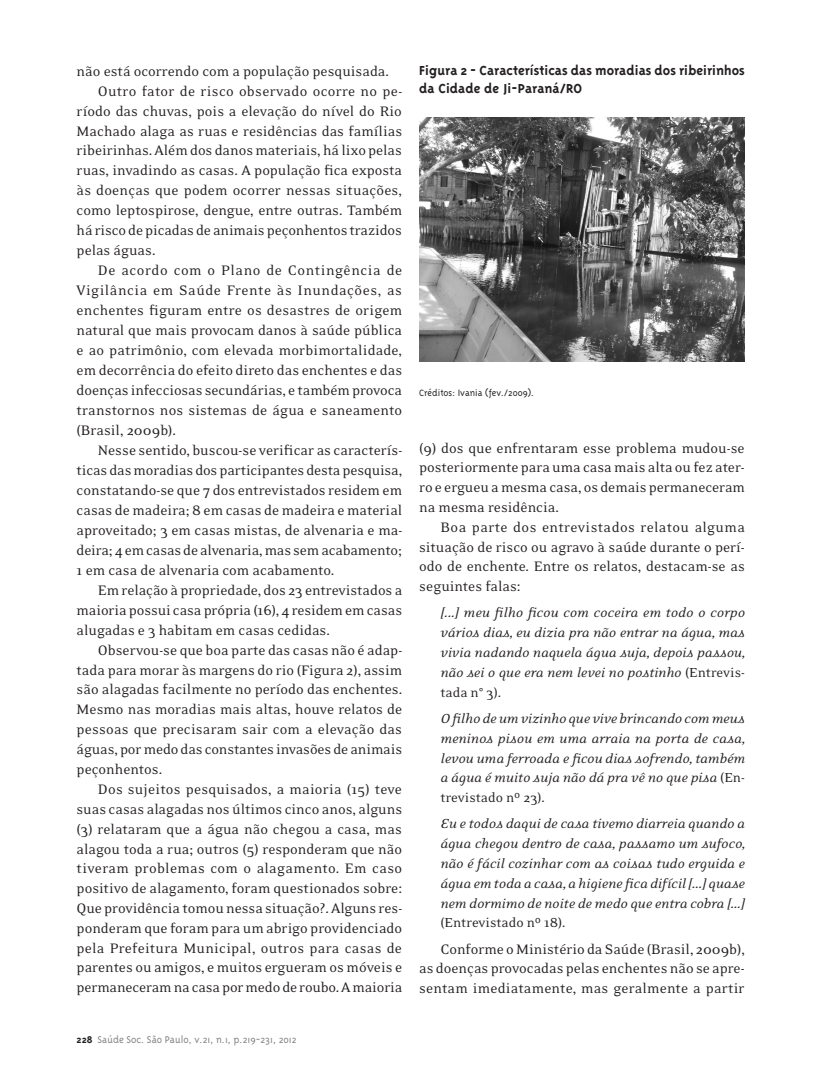
<style>
.page{position:relative;width:830px;height:1085px;background:#fff}
.page>*{position:absolute;margin:0;border:0;box-sizing:border-box;transform-origin:0 0}
.texto{font:15.75px/20px "Eidetic Neo";letter-spacing:-.005em;color:#231f20;text-align:justify}
.citaçao{font:italic 15px/19.8px "Eidetic Neo";color:#231f20;text-align:justify}
.citaçao_1a_linha{font:italic 15px/19.8px "Eidetic Neo";color:#231f20;text-align:justify}
.tabela_titulo{font:700 15px/18px "Triplex";color:#231f20}
.texto-2{font:300 11.25px "Triplex";color:#808285}
.tabela_fonte{font:300 10.5px "Triplex";color:#231f20}
.s1{font-weight:700;color:#231f20}
.s2{font-style:normal}
</style>
<div class="page">
<img style="left:419px;top:118px;width:325px;height:244px">
<p class="texto" style="left:77px;top:61px;width:314px">não está ocorrendo com a população pesquisada.</p>
<p class="texto" style="left:77px;top:81px;width:327px;text-indent:21px">Outro fator de risco observado ocorre no pe&shy;ríodo das chuvas, pois a elevação do nível do Rio Machado alaga as ruas e residências das famílias ribeirinhas. Além dos danos materiais, há lixo pelas ruas, invadindo as casas. A população fica exposta às doenças que podem ocorrer nessas situações, como leptospirose, dengue, entre outras. Também há risco de picadas de animais peçonhentos trazidos pelas águas.</p>
<p class="texto" style="left:77px;top:261px;width:327px;text-indent:21px">De acordo com o Plano de Contingência de Vigilância em Saúde Frente às Inundações, as enchentes figuram entre os desastres de origem natural que mais provocam danos à saúde pública e ao patrimônio, com elevada morbimortalidade, em decorrência do efeito direto das enchentes e das doenças infecciosas secundárias, e também provoca transtornos nos sistemas de água e saneamento (Brasil, 2009b).</p>
<p class="texto" style="left:77px;top:440px;width:327px;text-indent:21px">Nesse sentido, buscou-se verificar as caracterís&shy;ticas das moradias dos participantes desta pesquisa, constatando-se que 7 dos entrevistados residem em casas de madeira; 8 em casas de madeira e material aproveitado; 3 em casas mistas, de alvenaria e ma&shy;deira; 4 em casas de alvenaria, mas sem acabamento; 1 em casa de alvenaria com acabamento.</p>
<p class="texto" style="left:77px;top:580px;width:327px;text-indent:21px">Em relação à propriedade, dos 23 entrevistados a maioria possui casa própria (16), 4 residem em casas alugadas e 3 habitam em casas cedidas.</p>
<p class="texto" style="left:77px;top:640px;width:327px;text-indent:21px">Observou-se que boa parte das casas não é adap&shy;tada para morar às margens do rio (Figura 2), assim são alagadas facilmente no período das enchentes.<br>Mesmo nas moradias mais altas, houve relatos de pessoas que precisaram sair com a elevação das águas, por medo das constantes invasões de animais peçonhentos.</p>
<p class="texto" style="left:77px;top:779px;width:327px;text-indent:21px">Dos sujeitos pesquisados, a maioria (15) teve suas casas alagadas nos últimos cinco anos, alguns (3) relataram que a água não chegou a casa, mas alagou toda a rua; outros (5) responderam que não tiveram problemas com o alagamento. Em caso positivo de alagamento, foram questionados sobre:<br>Que providência tomou nessa situação?. Alguns res&shy;ponderam que foram para um abrigo providenciado pela Prefeitura Municipal, outros para casas de parentes ou amigos, e muitos ergueram os móveis e permaneceram na casa por medo de roubo. A maioria</p>
<p class="texto-2" style="left:77px;top:1032px;width:221px"><span class="s1">228</span> Saúde Soc. São Paulo, v.21, n.1, p.219-231, 2012</p>
<p class="tabela_titulo" style="left:419px;top:61px;width:327px">Figura 2 - Características das moradias dos ribeirinhos da Cidade de Ji-Paraná/RO</p>
<p class="tabela_fonte" style="left:419px;top:387px;width:116px">Créditos: Ivania (fev./2009).</p>
<p class="texto" style="left:419px;top:438px;width:327px">(9) dos que enfrentaram esse problema mudou-se posteriormente para uma casa mais alta ou fez ater&shy;ro e ergueu a mesma casa, os demais permaneceram na mesma residência.</p>
<p class="texto" style="left:419px;top:517px;width:327px;text-indent:21px">Boa parte dos entrevistados relatou alguma situação de risco ou agravo à saúde durante o perí&shy;odo de enchente. Entre os relatos, destacam-se as seguintes falas:</p>
<p class="citaçao_1a_linha" style="left:440px;top:603px;width:306px">[...] meu filho ficou com coceira em todo o corpo vários dias, eu dizia pra não entrar na água, mas vivia nadando naquela água suja, depois passou, não sei o que era nem levei no postinho <span class="s2">(Entrevis&shy;tada n° 3).</span></p>
<p class="citaçao" style="left:440px;top:708px;width:306px">O filho de um vizinho que vive brincando com meus meninos pisou em uma arraia na porta de casa, levou uma ferroada e ficou dias sofrendo, também a água é muito suja não dá pra vê no que pisa <span class="s2">(En&shy;trevistado nº 23).</span></p>
<p class="citaçao" style="left:440px;top:814px;width:306px">Eu e todos daqui de casa tivemo diarreia quando a água chegou dentro de casa, passamo um sufoco, não é fácil cozinhar com as coisas tudo erguida e água em toda a casa, a higiene fica difícil [...] quase nem dormimo de noite de medo que entra cobra [...] <span class="s2">(Entrevistado nº 18).</span></p>
<p class="texto" style="left:419px;top:939px;width:327px;text-indent:21px">Conforme o Ministério da Saúde (Brasil, 2009b), as doenças provocadas pelas enchentes não se apre&shy;sentam imediatamente, mas geralmente a partir</p>
</div>
